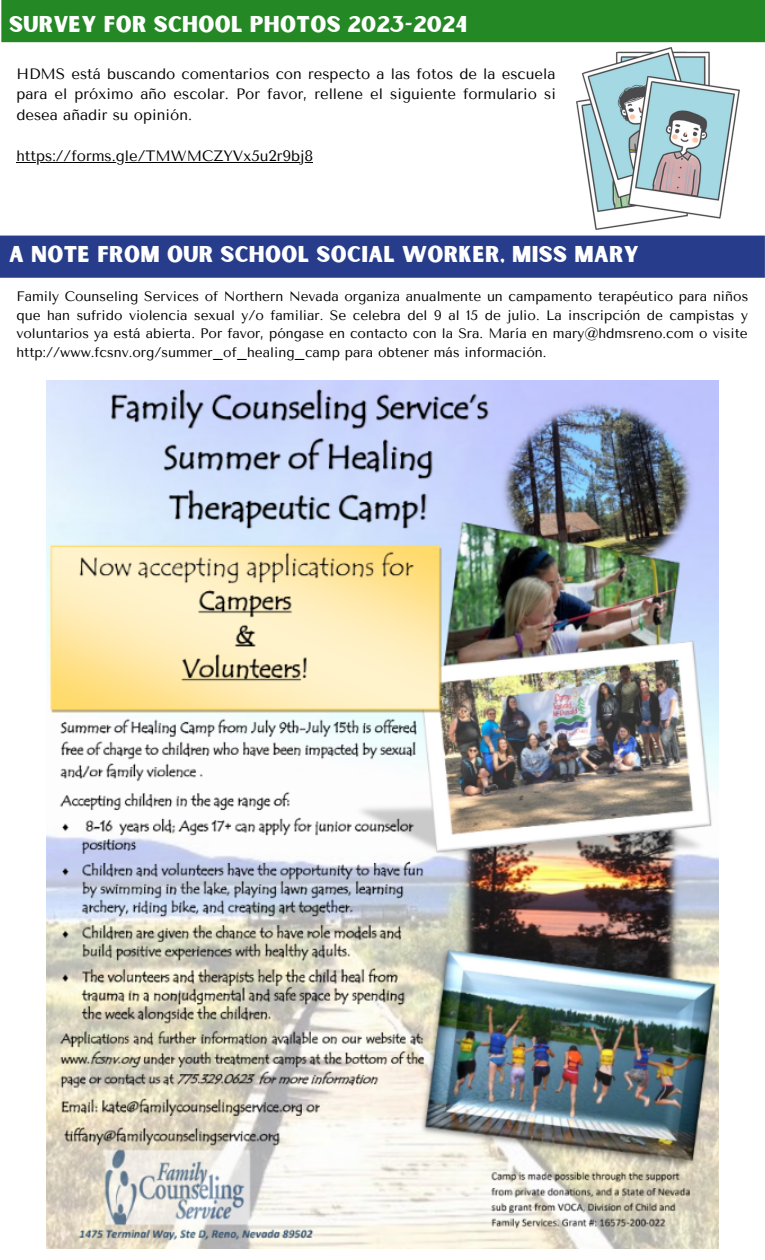
<style>
.page{position:relative;width:765px;height:1260px;background:#fff}
.page>*{position:absolute;margin:0;border:0;box-sizing:border-box;transform-origin:0 0}
.t1{font:21.88px "Sunborn Sans One";letter-spacing:.015em;color:#fff}
.t2{font:15px/20.6px "Tenor Sans";color:#000;text-align:justify}
.t3{font:13.75px/18.8px "Tenor Sans";color:#000;text-align:justify}
</style>
<div class="page">
<div style="left:1px;top:0;width:764px;height:42px;background:#248925"></div>
<img style="left:46px;top:381px;width:673px;height:867px">
<div style="left:0;top:236px;width:765px;height:42px;background:#273d8b"></div>
<img style="left:577px;top:48px;width:163px;height:182px">
<hr style="left:16px;top:162px;width:297px;height:1px;background:#000">
<h1 class="t1" style="left:9px;top:10px;width:459px">SURVEY FOR SCHOOL PHOTOS 2023-2024</h1>
<p class="t2" style="left:16px;top:63px;width:541px">HDMS está buscando comentarios con respecto a las fotos de la escuela para el próximo año escolar. Por favor, rellene el siguiente formulario si desea añadir su opinión.</p>
<p class="t2" style="left:16px;top:146px;width:298px">https://forms.gle/TMWMCZYVx5u2r9bj8</p>
<h1 class="t1" style="left:9px;top:240px;width:631px">A NOTE FROM OUR SCHOOL SOCIAL WORKER, MISS MARY</h1>
<p class="t3" style="left:16px;top:287px;width:733px">Family Counseling Services of Northern Nevada organiza anualmente un campamento terapéutico para niños que han sufrido violencia sexual y/o familiar. Se celebra del 9 al 15 de julio. La inscripción de campistas y voluntarios ya está abierta. Por favor, póngase en contacto con la Sra. María en mary@hdmsreno.com o visite http://www.fcsnv.org/summer_of_healing_camp para obtener más información.</p>
</div>
